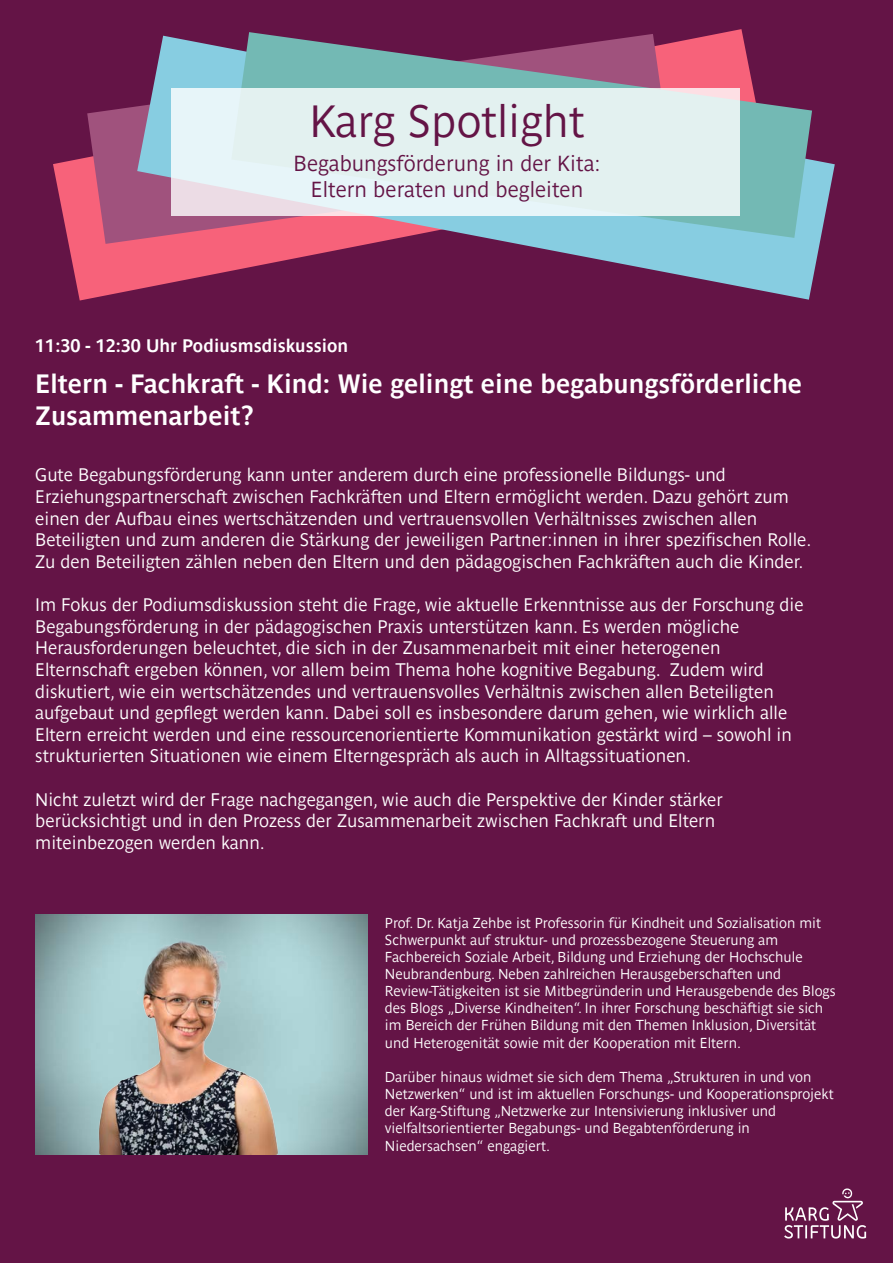
<style>
.page{position:relative;width:893px;height:1263px;background:#641446}
.page>*{position:absolute;margin:0;border:0;box-sizing:border-box;transform-origin:0 0}
.t1{font:44.7px "Parisine Std Gris";color:#641446}
.t2{font:700 26.25px/31.5px "Parisine Std Gris";color:#fff}
.t3{font:21.6px/26px "Parisine Std Gris";color:#641446;text-align:center}
.t4{font:18px/21.6px "Parisine Std Gris";color:#fff}
.t5{font:700 18px "Parisine Std Gris";color:#fff}
.t6{font:14.25px/17.1px "Parisine Std Gris";color:#fff}
</style>
<div class="page">
<img style="left:784px;top:1188px;width:83px;height:51px">
<svg style="left:53px;top:29px;width:689px;height:271px"></svg>
<svg style="left:87px;top:34px;width:144px;height:210px;fill:#a0527a"></svg>
<svg style="left:137px;top:36px;width:698px;height:264px"></svg>
<svg style="left:231px;top:32px;width:581px;height:206px"></svg>
<div style="left:171px;top:88px;width:569px;height:128px;background:#e3f1f0"></div>
<img style="left:35px;top:914px;width:333px;height:240px">
<img style="left:53px;top:915px;width:280px;height:239px">
<h1 class="t1" style="left:310px;top:95px;width:277px">Karg Spotlight</h1>
<p class="t3" style="left:294px;top:150px;width:308px">Begabungsförderung in der Kita:<br>Eltern beraten und begleiten</p>
<p class="t5" style="left:35px;top:335px;width:314px">11:30 - 12:30 Uhr Podiusmsdiskussion</p>
<h2 class="t2" style="left:35px;top:368px;width:769px">Eltern - Fachkraft - Kind: Wie gelingt eine begabungsförderliche<br>Zusammenarbeit?</h2>
<p class="t4" style="left:35px;top:464px;width:778px">Gute Begabungsförderung kann unter anderem durch eine professionelle Bildungs- und Erziehungspartnerschaft zwischen Fachkräften und Eltern ermöglicht werden. Dazu gehört zum einen der Aufbau eines wertschätzenden und vertrauensvollen Verhältnisses zwischen allen Beteiligten und zum anderen die Stärkung der jeweiligen Partner:innen in ihrer spezifischen Rolle.<br>Zu den Beteiligten zählen neben den Eltern und den pädagogischen Fachkräften auch die Kinder.</p>
<p class="t4" style="left:35px;top:594px;width:770px">Im Fokus der Podiumsdiskussion steht die Frage, wie aktuelle Erkenntnisse aus der Forschung die Begabungsförderung in der pädagogischen Praxis unterstützen kann. Es werden mögliche Herausforderungen beleuchtet, die sich in der Zusammenarbeit mit einer heterogenen Elternschaft ergeben können, vor allem beim Thema hohe kognitive Begabung. Zudem wird diskutiert, wie ein wertschätzendes und vertrauensvolles Verhältnis zwischen allen Beteiligten aufgebaut und gepflegt werden kann. Dabei soll es insbesondere darum gehen, wie wirklich alle Eltern erreicht werden und eine ressourcenorientierte Kommunikation gestärkt wird – sowohl in strukturierten Situationen wie einem Elterngespräch als auch in Alltagssituationen.</p>
<p class="t4" style="left:35px;top:788px;width:689px">Nicht zuletzt wird der Frage nachgegangen, wie auch die Perspektive der Kinder stärker berücksichtigt und in den Prozess der Zusammenarbeit zwischen Fachkraft und Eltern miteinbezogen werden kann.</p>
<p class="t6" style="left:385px;top:914px;width:452px">Prof. Dr. Katja Zehbe ist Professorin für Kindheit und Sozialisation mit Schwerpunkt auf struktur- und prozessbezogene Steuerung am Fachbereich Soziale Arbeit, Bildung und Erziehung der Hochschule Neubrandenburg. Neben zahlreichen Herausgeberschaften und Review-Tätigkeiten ist sie Mitbegründerin und Herausgebende des Blogs des Blogs „Diverse Kindheiten“. In ihrer Forschung beschäftigt sie sich im Bereich der Frühen Bildung mit den Themen Inklusion, Diversität und Heterogenität sowie mit der Kooperation mit Eltern.</p>
<p class="t6" style="left:385px;top:1068px;width:450px">Darüber hinaus widmet sie sich dem Thema „Strukturen in und von Netzwerken“ und ist im aktuellen Forschungs- und Kooperationsprojekt der Karg-Stiftung „Netzwerke zur Intensivierung inklusiver und vielfaltsorientierter Begabungs- und Begabtenförderung in Niedersachsen“ engagiert.</p>
</div>
